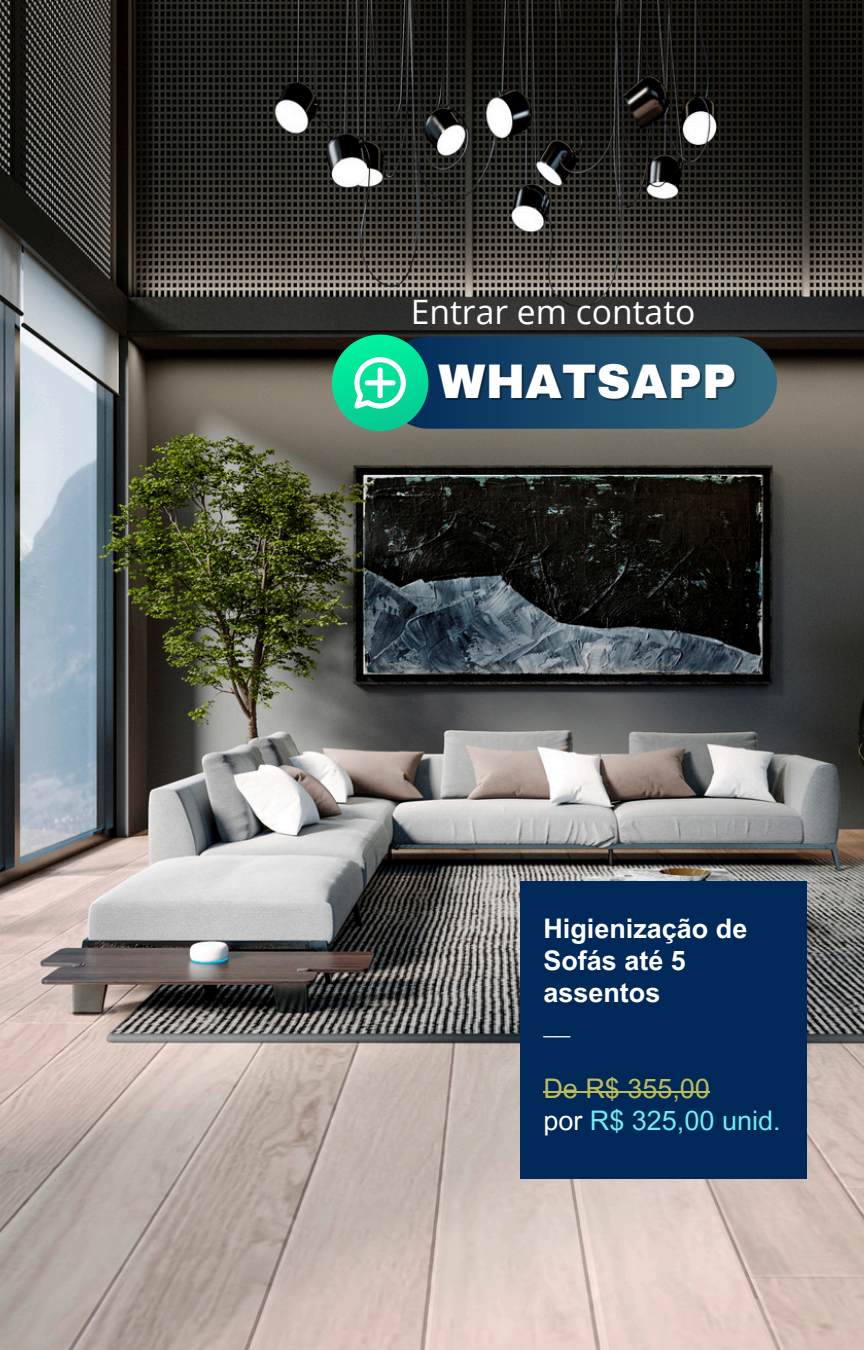
<style>
.page{position:relative;width:864px;height:1350px;background:#fff}
.page>*{position:absolute;margin:0;border:0;box-sizing:border-box;transform-origin:0 0}
.t1{font:900 47.48px "Archivo";color:#fff}
.t2{font:33.75px "Open Sans";color:#fff}
.t3{font:700 27px/31.9px "Arial MT Pro";color:#fff}
.t4{font:27px "Arial MT Pro";color:#70edf1}
.t5{font:27px "Arial MT Pro";color:#bdbb5a}
.s1{color:#fff}
</style>
<div class="page">
<img style="left:0;top:0;width:864px;height:1350px">
<div style="left:520px;top:881px;width:287px;height:297px;background:#002858"></div>
<hr style="left:543px;top:1091px;width:167px;height:2px;background:#bdbb5a">
<div style="left:383px;top:337px;width:394px;height:92px;background:linear-gradient(to right,#012d5a,#32697f);border-radius:46px"></div>
<div style="left:332px;top:335px;width:96px;height:96px;background:linear-gradient(to bottom,#00f39f,#07c893);border-radius:50%"></div>
<svg style="left:354px;top:357px;width:52px;height:52px"></svg>
<h3 class="t2" style="left:411px;top:288px;width:286px">Entrar em contato</h3>
<h1 class="t1" style="left:438px;top:356px;width:300px">WHATSAPP</h1>
<h2 class="t3" style="left:543px;top:916px;width:206px">Higienização de<br>Sofás até 5 assentos<br>__</h2>
<p class="t5" style="left:543px;top:1078px;width:168px">De R$ 355,00</p>
<p class="t4" style="left:543px;top:1110px;width:239px"><span class="s1">por</span> R$ 325,00 unid.</p>
</div>
